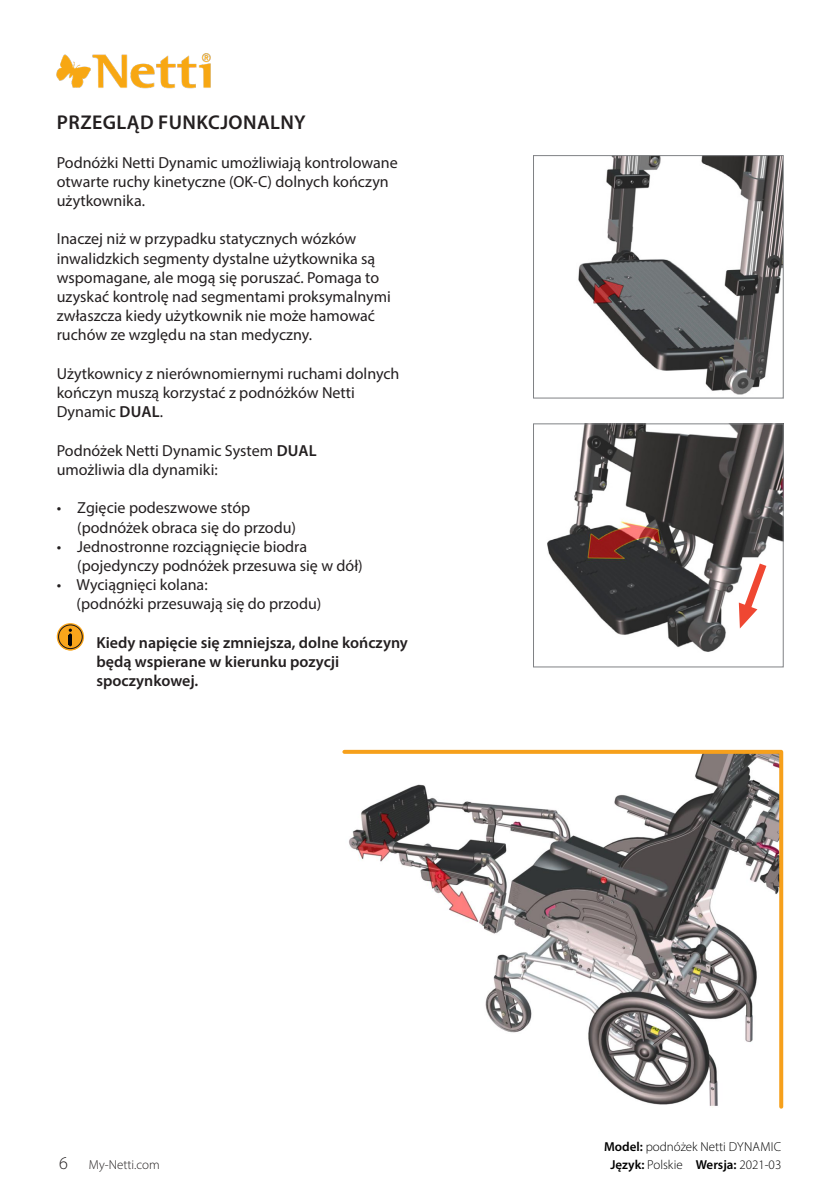
<style>
.page{position:relative;width:840px;height:1191px;background:#fff}
.page>*{position:absolute;margin:0;border:0;box-sizing:border-box;transform-origin:0 0}
.Subheads_10pt{font:600 20px "Myriad Pro";letter-spacing:.02em;color:#231f20}
.t1{font:300 18px "Myriad Pro";color:#231f20}
.Bodytext_8pt{font:16px/19.2px "Myriad Pro";color:#231f20}
.Warnings_8pt{font:600 16px/19.2px "Myriad Pro";color:#231f20}
.t2{font:300 13px/18px "Myriad Pro";color:#000;text-align:center}
.t3{font:300 13px "Myriad Pro";color:#231f20}
.s1{font-weight:600}
</style>
<div class="page">
<img style="left:56px;top:53px;width:155px;height:36px">
<img style="left:578px;top:157px;width:203px;height:238px">
<div style="left:532px;top:155px;width:251px;height:243px;border:1px solid #808285"></div>
<svg style="left:342px;top:749px;width:442px;height:360px"></svg>
<img style="left:547px;top:425px;width:234px;height:227px">
<div style="left:532px;top:423px;width:251px;height:244px;border:1px solid #808285"></div>
<svg style="left:734px;top:556px;width:37px;height:72px"></svg>
<svg style="left:57px;top:623px;width:27px;height:27px"></svg>
<p class="Subheads_10pt" style="left:57px;top:110px;width:250px">PRZEGLĄD FUNKCJONALNY</p>
<p class="Bodytext_8pt" style="left:57px;top:152px;width:342px">Podnóżki Netti Dynamic umożliwiają kontrolowane otwarte ruchy kinetyczne (OK-C) dolnych kończyn użytkownika.</p>
<p class="Bodytext_8pt" style="left:57px;top:229px;width:335px">Inaczej niż w przypadku statycznych wózków inwalidzkich segmenty dystalne użytkownika są wspomagane, ale mogą się poruszać. Pomaga to uzyskać kontrolę nad segmentami proksymalnymi zwłaszcza kiedy użytkownik nie może hamować ruchów ze względu na stan medyczny.</p>
<p class="Bodytext_8pt" style="left:57px;top:363px;width:344px">Użytkownicy z nierównomiernymi ruchami dolnych kończyn muszą korzystać z podnóżków Netti<br>Dynamic <span class="s1">DUAL</span>.</p>
<p class="Bodytext_8pt" style="left:57px;top:440px;width:261px">Podnóżek Netti Dynamic System <span class="s1">DUAL </span>umożliwia dla dynamiki:</p>
<p class="Bodytext_8pt" style="left:77px;top:498px;width:220px;text-indent:-20px">• Zgięcie podeszwowe stóp (podnóżek obraca się do przodu)</p>
<p class="Bodytext_8pt" style="left:77px;top:536px;width:287px;text-indent:-20px">• Jednostronne rozciągnięcie biodra (pojedynczy podnóżek przesuwa się w dół)</p>
<p class="Bodytext_8pt" style="left:77px;top:575px;width:246px;text-indent:-20px">• Wyciągnięci kolana:<br>(podnóżki przesuwają się do przodu)</p>
<p class="Warnings_8pt" style="left:96px;top:632px;width:313px">Kiedy napięcie się zmniejsza, dolne kończyny będą wspierane w kierunku pozycji spoczynkowej.</p>
<p class="t1" style="left:59px;top:1152px;width:10px">6</p>
<p class="t3" style="left:89px;top:1156px;width:72px">My-Netti.com</p>
<p class="t2" style="left:603px;top:1137px;width:179px"><span class="s1">Model:</span> podnóżek Netti DYNAMIC<br><span class="s1">Język:</span> Polskie <span class="s1">Wersja:</span> 2021-03</p>
</div>
